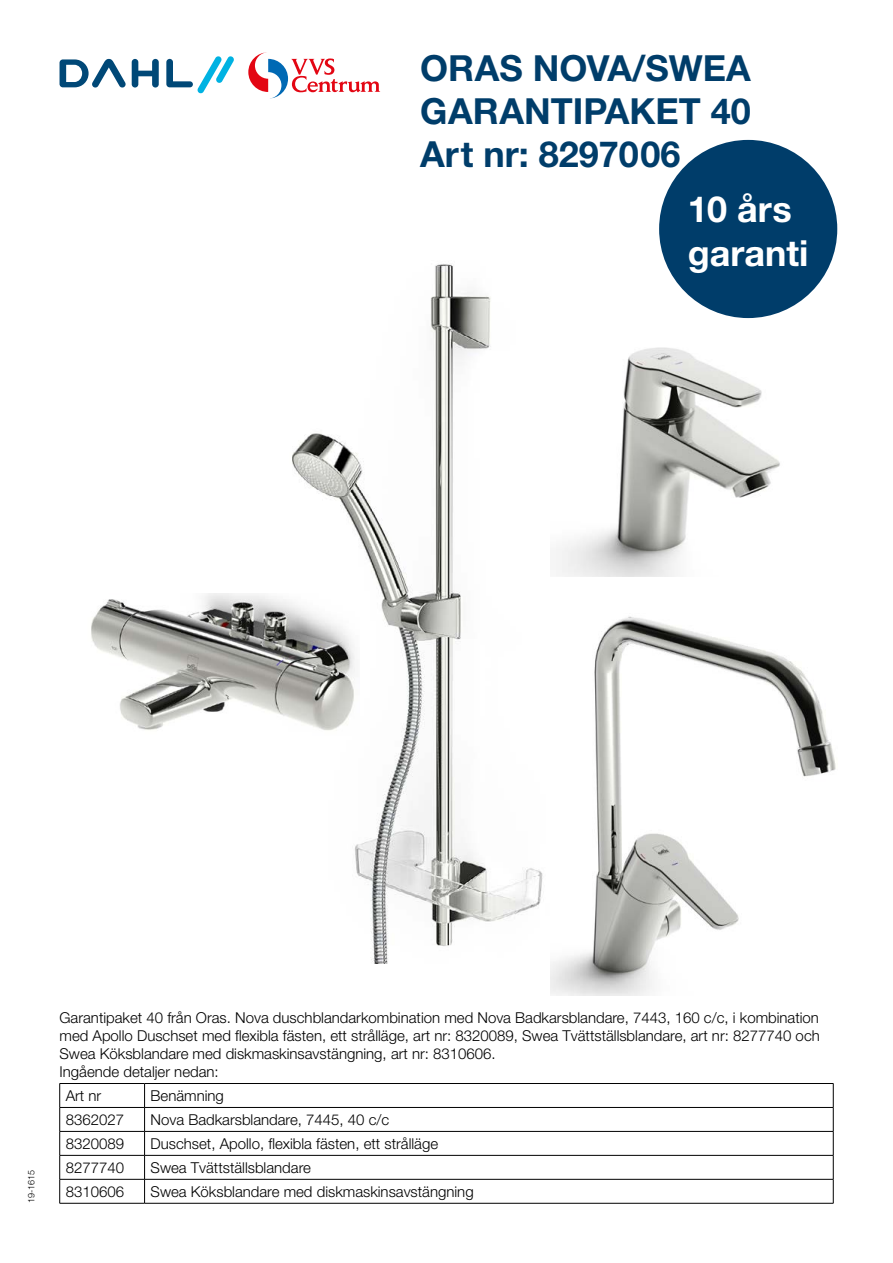
<style>
.page{position:relative;width:893px;height:1263px;background:#fff}
.page>*{position:absolute;margin:0;border:0;box-sizing:border-box;transform-origin:0 0}
.t1{font:700 36px/43.2px "Helvetica Neue CE";color:#003d6a;text-align:justify}
.t2{font:700 36px/43.2px "Helvetica Neue CE";color:#fff}
.t3{font:300 15px/18px "Helvetica Neue CE";color:#000}
.t4{font:300 9px "Helvetica Neue CE";color:#000}
</style>
<div class="page">
<svg style="left:132px;top:59px;width:27px;height:29px"></svg>
<svg style="left:60px;top:59px;width:66px;height:29px"></svg>
<svg style="left:166px;top:56px;width:68px;height:37px"></svg>
<svg style="left:248px;top:52px;width:132px;height:47px"></svg>
<div style="left:659px;top:140px;width:178px;height:178px;background:#003d6a;border-radius:50%"></div>
<img style="left:292px;top:264px;width:251px;height:699px">
<img style="left:556px;top:347px;width:224px;height:230px">
<img style="left:550px;top:616px;width:286px;height:379px">
<hr style="left:60px;top:1083px;width:85px;height:1px;background:#000">
<hr style="left:145px;top:1083px;width:688px;height:1px;background:#000">
<hr style="left:60px;top:1107px;width:85px;height:1px;background:#000">
<hr style="left:145px;top:1107px;width:688px;height:1px;background:#000">
<hr style="left:60px;top:1131px;width:85px;height:1px;background:#000">
<hr style="left:145px;top:1131px;width:688px;height:1px;background:#000">
<hr style="left:60px;top:1155px;width:85px;height:1px;background:#000">
<hr style="left:145px;top:1155px;width:688px;height:1px;background:#000">
<hr style="left:60px;top:1179px;width:85px;height:1px;background:#000">
<svg style="left:59px;top:1084px;width:1px;height:119px"></svg>
<hr style="left:145px;top:1179px;width:688px;height:1px;background:#000">
<svg style="left:144px;top:1084px;width:1px;height:119px"></svg>
<svg style="left:833px;top:1084px;width:1px;height:119px"></svg>
<hr style="left:60px;top:1203px;width:85px;height:1px;background:#000">
<hr style="left:145px;top:1203px;width:688px;height:1px;background:#000">
<img style="left:91px;top:593px;width:269px;height:142px">
<h1 class="t1" style="left:420px;top:47px;width:332px">ORAS NOVA/SWEA GARANTIPAKET 40<br>Art nr: 8297006</h1>
<h1 class="t2" style="left:688px;top:188px;width:122px">10 års garanti</h1>
<p class="t4" style="left:26px;top:1203px;width:35px;rotate:-90deg">19-1615</p>
<p class="t3" style="left:60px;top:1009px;width:762px">Garantipaket 40 från Oras. Nova duschblandarkombination med Nova Badkarsblandare, 7443, 160 c/c, i kombination med Apollo Duschset med flexibla fästen, ett strålläge, art nr: 8320089, Swea Tvättställsblandare, art nr: 8277740 och Swea Köksblandare med diskmaskinsavstängning, art nr: 8310606.<br>Ingående detaljer nedan:</p>
<p class="t3" style="left:66px;top:1087px;width:37px">Art nr</p>
<p class="t3" style="left:151px;top:1087px;width:75px">Benämning</p>
<p class="t3" style="left:66px;top:1111px;width:60px">8362027</p>
<p class="t3" style="left:151px;top:1111px;width:240px">Nova Badkarsblandare, 7445, 40 c/c</p>
<p class="t3" style="left:66px;top:1135px;width:60px">8320089</p>
<p class="t3" style="left:151px;top:1135px;width:289px">Duschset, Apollo, flexibla fästen, ett strålläge</p>
<p class="t3" style="left:66px;top:1159px;width:60px">8277740</p>
<p class="t3" style="left:151px;top:1159px;width:162px">Swea Tvättställsblandare</p>
<p class="t3" style="left:66px;top:1183px;width:60px">8310606</p>
<p class="t3" style="left:151px;top:1183px;width:325px">Swea Köksblandare med diskmaskinsavstängning</p>
</div>
